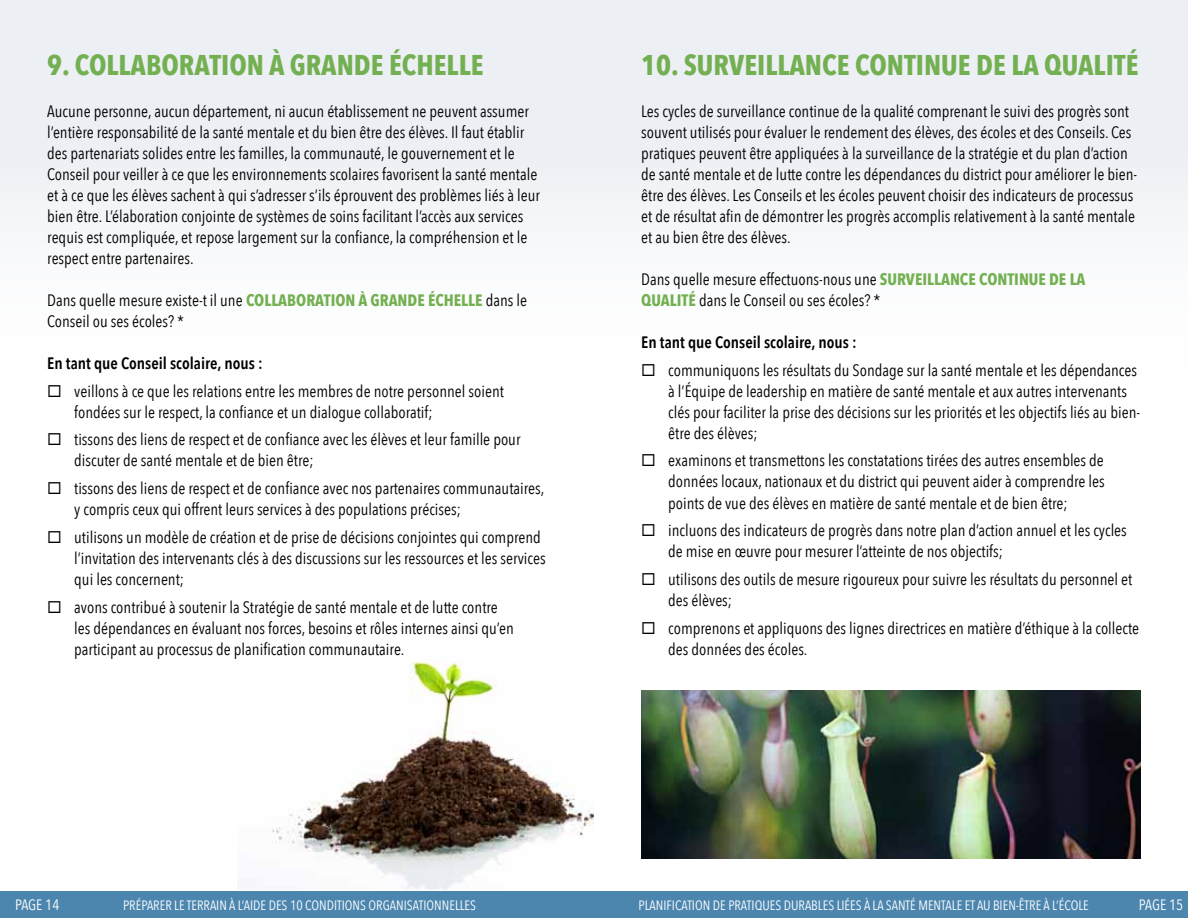
<style>
.page{position:relative;width:1188px;height:918px;background:#fff}
.page>*{position:absolute;margin:0;border:0;box-sizing:border-box;transform-origin:0 0}
.t1{font:700 28.5px "Avenir Next Condensed";color:#73b051}
.t2{font:16.5px/21px "Avenir Next Condensed";color:#000}
.t3{font:600 16.5px "Avenir Next Condensed";color:#000}
.t4{font:15px "Avenir Next Condensed";letter-spacing:-.005em;color:#fff}
.t5{font:13.5px "Avenir Next Condensed";color:#fff}
.s1{font-weight:700;color:#73b051}
</style>
<div class="page">
<div style="left:0;top:891px;width:1188px;height:27px;background:#4c86af"></div>
<div style="left:0;top:0;width:1188px;height:390px;background:#eceff4"></div>
<img style="left:272px;top:661px;width:322px;height:229px">
<img style="left:641px;top:690px;width:500px;height:168px">
<h1 class="t1" style="left:47px;top:47px;width:438px">9. COLLABORATION À GRANDE ÉCHELLE</h1>
<p class="t2" style="left:47px;top:100px;width:494px">Aucune personne, aucun département, ni aucun établissement ne peuvent assumer l’entière responsabilité de la santé mentale et du bien être des élèves. Il faut établir des partenariats solides entre les familles, la communauté, le gouvernement et le Conseil pour veiller à ce que les environnements scolaires favorisent la santé mentale et à ce que les élèves sachent à qui s’adresser s’ils éprouvent des problèmes liés à leur bien être. L’élaboration conjointe de systèmes de soins facilitant l’accès aux services requis est compliquée, et repose largement sur la confiance, la compréhension et le respect entre partenaires.</p>
<p class="t2" style="left:47px;top:289px;width:481px">Dans quelle mesure existe-t il une <span class="s1">COLLABORATION À GRANDE ÉCHELLE</span> dans le<br>Conseil ou ses écoles? *</p>
<p class="t3" style="left:47px;top:349px;width:217px">En tant que Conseil scolaire, nous :</p>
<p class="t2" style="left:74px;top:380px;width:431px;text-indent:-27px">◻ veillons à ce que les relations entre les membres de notre personnel soient fondées sur le respect, la confiance et un dialogue collaboratif;</p>
<p class="t2" style="left:74px;top:428px;width:448px;text-indent:-27px">◻ tissons des liens de respect et de confiance avec les élèves et leur famille pour discuter de santé mentale et de bien être;</p>
<p class="t2" style="left:74px;top:477px;width:472px;text-indent:-27px">◻ tissons des liens de respect et de confiance avec nos partenaires communautaires, y compris ceux qui offrent leurs services à des populations précises;</p>
<p class="t2" style="left:74px;top:526px;width:473px;text-indent:-27px">◻ utilisons un modèle de création et de prise de décisions conjointes qui comprend l’invitation des intervenants clés à des discussions sur les ressources et les services qui les concernent;</p>
<p class="t2" style="left:74px;top:596px;width:441px;text-indent:-27px">◻ avons contribué à soutenir la Stratégie de santé mentale et de lutte contre les dépendances en évaluant nos forces, besoins et rôles internes ainsi qu’en participant au processus de planification communautaire.</p>
<h1 class="t1" style="left:641px;top:47px;width:499px">10. SURVEILLANCE CONTINUE DE LA QUALITÉ</h1>
<p class="t2" style="left:641px;top:100px;width:498px">Les cycles de surveillance continue de la qualité comprenant le suivi des progrès sont souvent utilisés pour évaluer le rendement des élèves, des écoles et des Conseils. Ces pratiques peuvent être appliquées à la surveillance de la stratégie et du plan d’action de santé mentale et de lutte contre les dépendances du district pour améliorer le bien&shy;être des élèves. Les Conseils et les écoles peuvent choisir des indicateurs de processus et de résultat afin de démontrer les progrès accomplis relativement à la santé mentale et au bien être des élèves.</p>
<p class="t2" style="left:641px;top:268px;width:446px">Dans quelle mesure effectuons-nous une <span class="s1">SURVEILLANCE CONTINUE DE LA<br>QUALITÉ</span> dans le Conseil ou ses écoles? *</p>
<p class="t3" style="left:641px;top:328px;width:217px">En tant que Conseil scolaire, nous :</p>
<p class="t2" style="left:668px;top:359px;width:473px;text-indent:-27px">◻ communiquons les résultats du Sondage sur la santé mentale et les dépendances à l’Équipe de leadership en matière de santé mentale et aux autres intervenants clés pour faciliter la prise des décisions sur les priorités et les objectifs liés au bien&shy;être des élèves;</p>
<p class="t2" style="left:668px;top:449px;width:438px;text-align:justify;text-indent:-27px">◻ examinons et transmettons les constatations tirées des autres ensembles de données locaux, nationaux et du district qui peuvent aider à comprendre les points de vue des élèves en matière de santé mentale et de bien être;</p>
<p class="t2" style="left:668px;top:519px;width:460px;text-indent:-27px">◻ incluons des indicateurs de progrès dans notre plan d’action annuel et les cycles de mise en œuvre pour mesurer l’atteinte de nos objectifs;</p>
<p class="t2" style="left:668px;top:568px;width:466px;text-indent:-27px">◻ utilisons des outils de mesure rigoureux pour suivre les résultats du personnel et des élèves;</p>
<p class="t2" style="left:668px;top:617px;width:472px;text-indent:-27px">◻ comprenons et appliquons des lignes directrices en matière d’éthique à la collecte des données des écoles.</p>
<p class="t4" style="left:15px;top:892px;width:46px">PAGE 14</p>
<p class="t5" style="left:123px;top:893px;width:355px">PRÉPARER LE TERRAIN À L’AIDE DES 10 CONDITIONS ORGANISATIONNELLES</p>
<p class="t5" style="left:639px;top:894px;width:452px">PLANIFICATION DE PRATIQUES DURABLES LIÉES À LA SANTÉ MENTALE ET AU BIEN-ÊTRE À L’ÉCOLE</p>
<p class="t4" style="left:1139px;top:892px;width:46px">PAGE 15</p>
</div>
